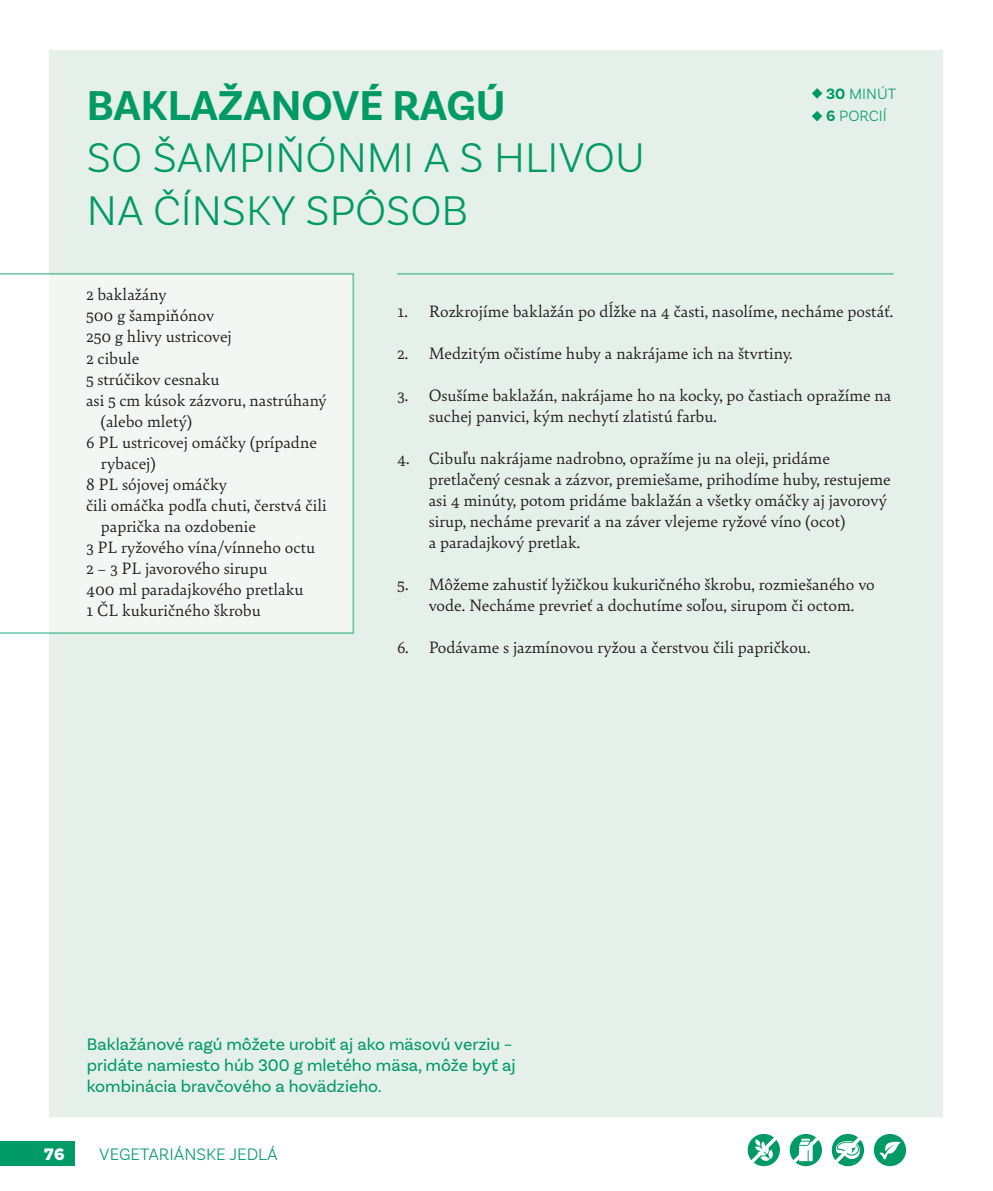
<style>
.page{position:relative;width:993px;height:1191px;background:#fff}
.page>*{position:absolute;margin:0;border:0;box-sizing:border-box;transform-origin:0 0}
.t1{font:300 43.75px/52.5px "Basic Sans";color:#009a66}
.t2{font:700 43.75px "Basic Sans";color:#009a66}
.t3{font:17.5px/21px "Bely";color:#231f20}
.t4{font:17.5px/21px "Basic Sans";color:#009a66}
.t5{font:300 17.5px "Basic Sans";color:#009a66}
.t6{font:900 17.5px "Basic Sans";color:#fff}
.t7{font:300 15.75px/22.8px "Basic Sans";color:#009a66}
.s1{font-weight:700}
</style>
<div class="page">
<div style="left:0;top:1141px;width:74px;height:25px;background:#009a66"></div>
<div style="left:50px;top:50px;width:893px;height:1066px;background:#e6f0ea"></div>
<svg style="left:812px;top:88px;width:10px;height:11px"></svg>
<svg style="left:812px;top:111px;width:10px;height:10px"></svg>
<hr style="left:397px;top:273px;width:496px;height:2px;background:#009a66">
<svg style="left:0;top:273px;width:354px;height:361px;fill:#f2f7f4"></svg>
<svg style="left:873px;top:1134px;width:32px;height:32px"></svg>
<svg style="left:789px;top:1134px;width:32px;height:32px"></svg>
<svg style="left:747px;top:1134px;width:32px;height:32px"></svg>
<svg style="left:831px;top:1134px;width:32px;height:32px"></svg>
<h1 class="t2" style="left:87px;top:79px;width:420px">BAKLAŽANOVÉ RAGÚ</h1>
<h1 class="t1" style="left:87px;top:131px;width:559px">SO ŠAMPIŇÓNMI A S HLIVOU<br>NA ČÍNSKY SPÔSOB</h1>
<p class="t7" style="left:825px;top:82px;width:72px"><span class="s1">30</span> MINÚT<br><span class="s1">6</span> PORCIÍ</p>
<p class="t3" style="left:86px;top:283px;width:82px">2 baklažány</p>
<p class="t3" style="left:86px;top:304px;width:129px">500 g šampiňónov</p>
<p class="t3" style="left:86px;top:325px;width:147px">250 g hlivy ustricovej</p>
<p class="t3" style="left:86px;top:346px;width:55px">2 cibule</p>
<p class="t3" style="left:86px;top:367px;width:135px">5 strúčikov cesnaku</p>
<p class="t3" style="left:86px;top:388px;width:242px">asi 5 cm kúsok zázvoru, nastrúhaný</p>
<p class="t3" style="left:101px;top:409px;width:92px">(alebo mletý)</p>
<p class="t3" style="left:86px;top:430px;width:232px">6 PL ustricovej omáčky (prípadne</p>
<p class="t3" style="left:101px;top:451px;width:56px">rybacej)</p>
<p class="t3" style="left:86px;top:472px;width:142px">8 PL sójovej omáčky</p>
<p class="t3" style="left:86px;top:493px;width:242px">čili omáčka podľa chuti, čerstvá čili</p>
<p class="t3" style="left:101px;top:514px;width:156px">paprička na ozdobenie</p>
<p class="t3" style="left:86px;top:535px;width:231px">3 PL ryžového vína/vínneho octu</p>
<p class="t3" style="left:86px;top:556px;width:183px">2 – 3 PL javorového sirupu</p>
<p class="t3" style="left:86px;top:577px;width:219px">400 ml paradajkového pretlaku</p>
<p class="t3" style="left:86px;top:598px;width:176px">1 ČL kukuričného škrobu</p>
<p class="t3" style="left:397px;top:300px;width:497px">1. Rozkrojíme baklažán po dĺžke na 4 časti, nasolíme, necháme postáť.</p>
<p class="t3" style="left:397px;top:342px;width:397px">2. Medzitým očistíme huby a nakrájame ich na štvrtiny.</p>
<p class="t3" style="left:428px;top:384px;width:464px;text-indent:-32px">3. Osušíme baklažán, nakrájame ho na kocky, po častiach opražíme na suchej panvici, kým nechytí zlatistú farbu.</p>
<p class="t3" style="left:428px;top:447px;width:463px;text-indent:-32px">4. Cibuľu nakrájame nadrobno, opražíme ju na oleji, pridáme pretlačený cesnak a zázvor, premiešame, prihodíme huby, restujeme asi 4 minúty, potom pridáme baklažán a všetky omáčky aj javorový sirup, necháme prevariť a na záver vlejeme ryžové víno (ocot)<br>a paradajkový pretlak.</p>
<p class="t3" style="left:428px;top:573px;width:447px;text-indent:-32px">5. Môžeme zahustiť lyžičkou kukuričného škrobu, rozmiešaného vo vode. Necháme prevrieť a dochutíme soľou, sirupom či octom.</p>
<p class="t3" style="left:397px;top:636px;width:414px">6. Podávame s jazmínovou ryžou a čerstvou čili papričkou.</p>
<p class="t4" style="left:87px;top:1033px;width:430px">Baklažánové ragú môžete urobiť aj ako mäsovú verziu – pridáte namiesto húb 300 g mletého mäsa, môže byť aj kombinácia bravčového a hovädzieho.</p>
<p class="t6" style="left:44px;top:1143px;width:22px">76</p>
<p class="t5" style="left:99px;top:1143px;width:180px">VEGETARIÁNSKE JEDLÁ</p>
</div>
